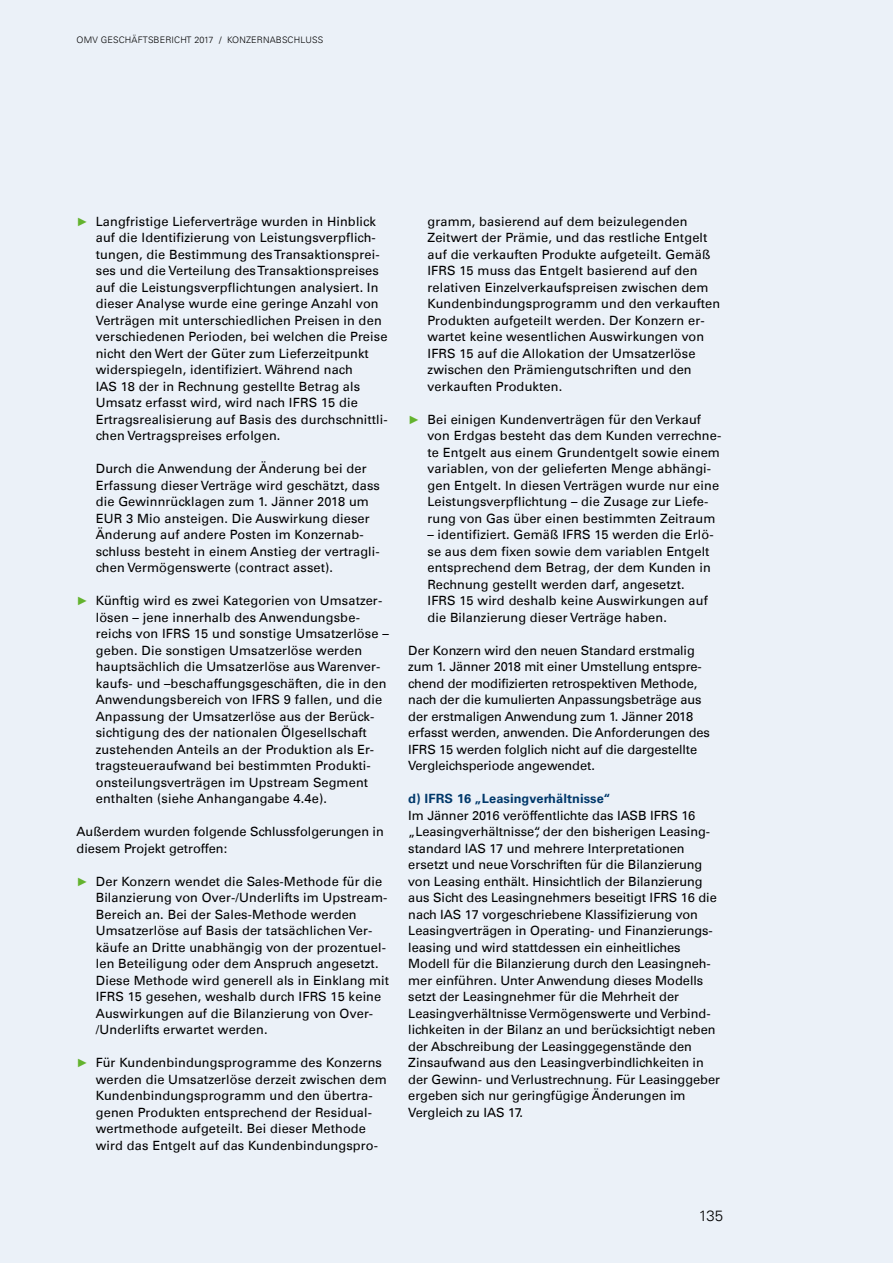
<style>
.page{position:relative;width:893px;height:1263px;background:#ebf1f8}
.page>*{position:absolute;margin:0;border:0;box-sizing:border-box;transform-origin:0 0}
.t1{font:300 15px "Univers Com 45";color:#000}
.t2{font:12.75px/16.5px "Univers LTOMV55 Roman";letter-spacing:.005em;color:#000}
.t3{font:700 12.75px "Univers LTOMV55 Roman";letter-spacing:.01em;color:#00386a}
.t4{font:300 9px "Univers Com 45";letter-spacing:.015em;color:#000}
.s1{font-family:"Arial";font-size:12px;color:#63b32e}
</style>
<div class="page">
<p class="t4" style="left:77px;top:36px;width:248px">OMV GESCHÄFTSBERICHT 2017 / KONZERNABSCHLUSS</p>
<p class="t2" style="left:96px;top:213px;width:293px;text-indent:-19px"><span class="s1">►</span> Langfristige Lieferverträge wurden in Hinblick auf die Identifizierung von Leistungsverpflich&shy;tungen, die Bestimmung des Transaktionsprei&shy;ses und die Verteilung des Transaktionspreises auf die Leistungsverpflichtungen analysiert. In dieser Analyse wurde eine geringe Anzahl von Verträgen mit unterschiedlichen Preisen in den verschiedenen Perioden, bei welchen die Preise nicht den Wert der Güter zum Lieferzeitpunkt widerspiegeln, identifiziert. Während nach<br>IAS 18 der in Rechnung gestellte Betrag als Umsatz erfasst wird, wird nach IFRS 15 die Ertragsrealisierung auf Basis des durchschnittli&shy;chen Vertragspreises erfolgen.</p>
<p class="t2" style="left:96px;top:461px;width:286px">Durch die Anwendung der Änderung bei der Erfassung dieser Verträge wird geschätzt, dass die Gewinnrücklagen zum 1. Jänner 2018 um EUR 3 Mio ansteigen. Die Auswirkung dieser Änderung auf andere Posten im Konzernab&shy;schluss besteht in einem Anstieg der vertragli&shy;chen Vermögenswerte (contract asset).</p>
<p class="t2" style="left:96px;top:593px;width:294px;text-indent:-19px"><span class="s1">►</span> Künftig wird es zwei Kategorien von Umsatzer&shy;lösen – jene innerhalb des Anwendungsbe&shy;reichs von IFRS 15 und sonstige Umsatzerlöse – geben. Die sonstigen Umsatzerlöse werden hauptsächlich die Umsatzerlöse aus Warenver&shy;kaufs- und –beschaffungsgeschäften, die in den Anwendungsbereich von IFRS 9 fallen, und die Anpassung der Umsatzerlöse aus der Berück&shy;sichtigung des der nationalen Ölgesellschaft zustehenden Anteils an der Produktion als Er&shy;tragsteueraufwand bei bestimmten Produkti&shy;onsteilungsverträgen im Upstream Segment enthalten (siehe Anhangangabe 4.4e).</p>
<p class="t2" style="left:77px;top:824px;width:309px">Außerdem wurden folgende Schlussfolgerungen in diesem Projekt getroffen:</p>
<p class="t2" style="left:96px;top:873px;width:295px;text-indent:-19px"><span class="s1">►</span> Der Konzern wendet die Sales-Methode für die Bilanzierung von Over-/Underlifts im Upstream-Bereich an. Bei der Sales-Methode werden Umsatzerlöse auf Basis der tatsächlichen Ver&shy;käufe an Dritte unabhängig von der prozentuel&shy;len Beteiligung oder dem Anspruch angesetzt.<br>Diese Methode wird generell als in Einklang mit IFRS 15 gesehen, weshalb durch IFRS 15 keine Auswirkungen auf die Bilanzierung von Over-/Underlifts erwartet werden.</p>
<p class="t2" style="left:96px;top:1055px;width:292px;text-indent:-19px"><span class="s1">►</span> Für Kundenbindungsprogramme des Konzerns werden die Umsatzerlöse derzeit zwischen dem Kundenbindungsprogramm und den übertra&shy;genen Produkten entsprechend der Residual&shy;wertmethode aufgeteilt. Bei dieser Methode wird das Entgelt auf das Kundenbindungspro-</p>
<p class="t2" style="left:427px;top:213px;width:294px">gramm, basierend auf dem beizulegenden Zeitwert der Prämie, und das restliche Entgelt auf die verkauften Produkte aufgeteilt. Gemäß IFRS 15 muss das Entgelt basierend auf den relativen Einzelverkaufspreisen zwischen dem Kundenbindungsprogramm und den verkauften Produkten aufgeteilt werden. Der Konzern er&shy;wartet keine wesentlichen Auswirkungen von IFRS 15 auf die Allokation der Umsatzerlöse zwischen den Prämiengutschriften und den verkauften Produkten.</p>
<p class="t2" style="left:427px;top:411px;width:295px;text-indent:-19px"><span class="s1">►</span> Bei einigen Kundenverträgen für den Verkauf von Erdgas besteht das dem Kunden verrechne&shy;te Entgelt aus einem Grundentgelt sowie einem variablen, von der gelieferten Menge abhängi&shy;gen Entgelt. In diesen Verträgen wurde nur eine Leistungsverpflichtung – die Zusage zur Liefe&shy;rung von Gas über einen bestimmten Zeitraum</p>
<p class="t2" style="left:427px;top:527px;width:288px">– identifiziert. Gemäß IFRS 15 werden die Erlö&shy;se aus dem fixen sowie dem variablen Entgelt entsprechend dem Betrag, der dem Kunden in Rechnung gestellt werden darf, angesetzt.<br>IFRS 15 wird deshalb keine Auswirkungen auf die Bilanzierung dieser Verträge haben.</p>
<p class="t2" style="left:408px;top:642px;width:303px">Der Konzern wird den neuen Standard erstmalig zum 1. Jänner 2018 mit einer Umstellung entspre&shy;chend der modifizierten retrospektiven Methode, nach der die kumulierten Anpassungsbeträge aus der erstmaligen Anwendung zum 1. Jänner 2018 erfasst werden, anwenden. Die Anforderungen des IFRS 15 werden folglich nicht auf die dargestellte Vergleichsperiode angewendet.</p>
<p class="t3" style="left:408px;top:791px;width:204px">d) IFRS 16 „Leasingverhältnisse“</p>
<p class="t2" style="left:408px;top:807px;width:313px">Im Jänner 2016 veröffentlichte das IASB IFRS 16 „Leasingverhältnisse“, der den bisherigen Leasing&shy;standard IAS 17 und mehrere Interpretationen ersetzt und neue Vorschriften für die Bilanzierung von Leasing enthält. Hinsichtlich der Bilanzierung aus Sicht des Leasingnehmers beseitigt IFRS 16 die nach IAS 17 vorgeschriebene Klassifizierung von Leasingverträgen in Operating- und Finanzierungs&shy;leasing und wird stattdessen ein einheitliches Modell für die Bilanzierung durch den Leasingneh&shy;mer einführen. Unter Anwendung dieses Modells setzt der Leasingnehmer für die Mehrheit der Leasingverhältnisse Vermögenswerte und Verbind&shy;lichkeiten in der Bilanz an und berücksichtigt neben der Abschreibung der Leasinggegenstände den Zinsaufwand aus den Leasingverbindlichkeiten in der Gewinn- und Verlustrechnung. Für Leasinggeber ergeben sich nur geringfügige Änderungen im Vergleich zu IAS 17.</p>
<p class="t1" style="left:699px;top:1210px;width:26px">135</p>
</div>
